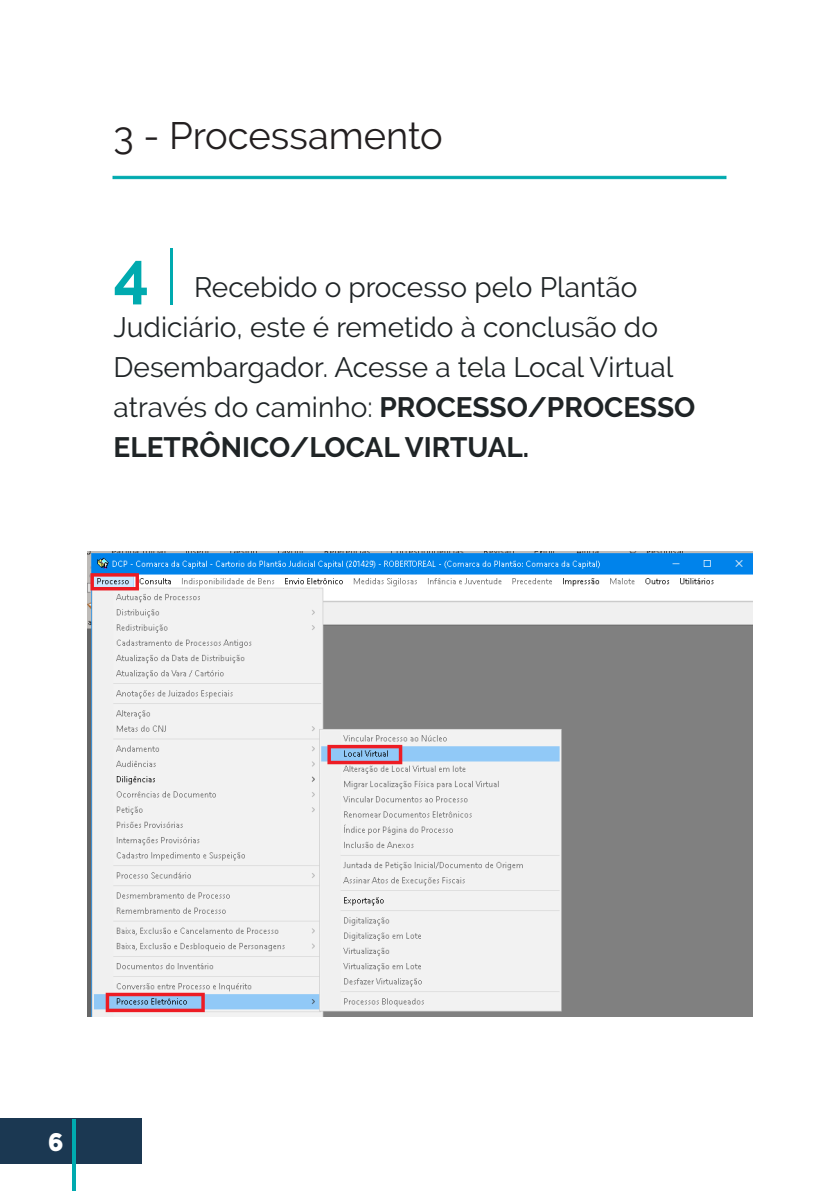
<style>
.page{position:relative;width:840px;height:1191px;background:#fff}
.page>*{position:absolute;margin:0;border:0;box-sizing:border-box;transform-origin:0 0}
.List_Paragraph{font:700 62.4px "Raleway";color:#00aaaf}
.t1{font:38px "Raleway";color:#231f20}
.List_Paragraph-2{font:28px/40px "Raleway";color:#1f2426}
.t2{font:900 25.2px "Raleway";color:#fff}
.s1{font-weight:300}
.s2{font-weight:700}
</style>
<div class="page">
<div style="left:0;top:1119px;width:142px;height:45px;background:#1b3852"></div>
<hr style="left:72px;top:1119px;width:4px;height:72px;background:#00aaaf">
<img style="left:87px;top:551px;width:664px;height:465px">
<div style="left:112px;top:176px;width:614px;height:3px;background:#00aaaf;border:1px solid #00aaaf"></div>
<p class="t1" style="left:113px;top:114px;width:331px">3 - Processamento</p>
<p class="List_Paragraph" style="left:113px;top:239px;width:66px">4 <span class="s1">|</span></p>
<p class="List_Paragraph-2" style="left:113px;top:266px;width:583px;text-indent:80px">Recebido o processo pelo Plantão Judiciário, este é remetido à conclusão do Desembargador. Acesse a tela Local Virtual através do caminho: <span class="s2">PROCESSO/PROCESSO ELETRÔNICO/LOCAL VIRTUAL.</span></p>
<p class="t2" style="left:48px;top:1128px;width:17px">6</p>
</div>
